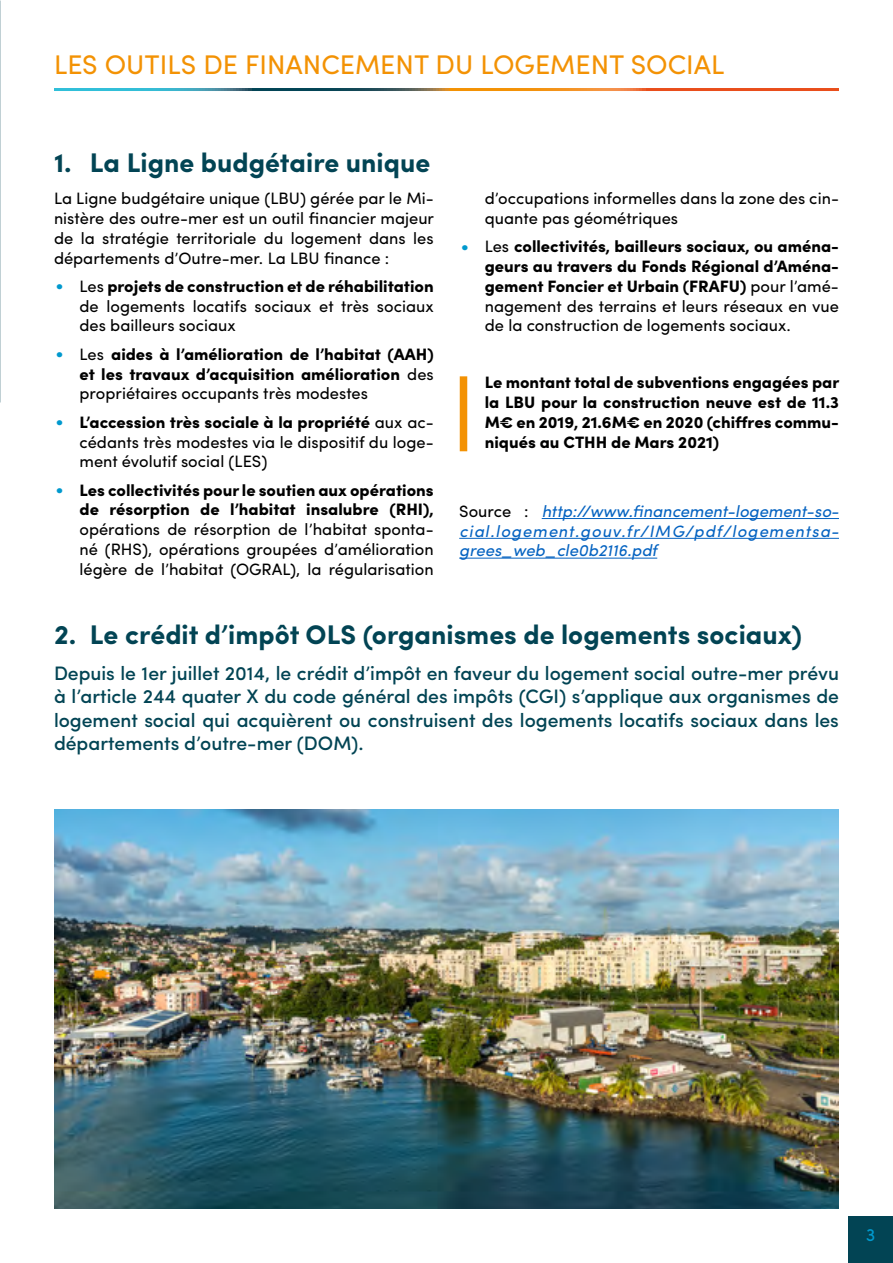
<style>
.page{position:relative;width:893px;height:1263px;background:#fff}
.page>*{position:absolute;margin:0;border:0;box-sizing:border-box;transform-origin:0 0}
.t1{font:700 27px "Sofia Pro";color:#024454}
.t2{font:27px "Sofia Pro";color:#f39204}
.t3{font:500 19.5px/23.4px "Sofia Pro";color:#024454;text-align:justify}
.t4{font:18px "Sofia Pro";color:#0099ce}
.t5{font:16.5px/19.8px "Sofia Pro";color:#000;text-align:justify}
.t6{font:900 16.5px/19.8px "Sofia Pro";color:#000;text-align:justify}
.t7{font:italic 16.5px/19.8px "Sofia Pro";letter-spacing:.065em;color:#0563c1;text-align:justify}
.s1{font-size:18px;color:#0099ce}
.s2{font-weight:900}
.s3{font-weight:400;font-size:18px;color:#0099ce}
.s4{font-weight:400}
.s5{font-style:normal;color:#000}
</style>
<div class="page">
<div style="left:848px;top:1216px;width:45px;height:47px;background:#024454"></div>
<div style="left:460px;top:376px;width:7px;height:75px;background:#f39204"></div>
<hr style="left:542px;top:518px;width:297px;height:1px;background:#0563c1">
<hr style="left:459px;top:538px;width:380px;height:1px;background:#0563c1">
<hr style="left:459px;top:558px;width:198px;height:1px;background:#0563c1">
<img style="left:54px;top:809px;width:785px;height:400px">
<h1 class="t2" style="left:54px;top:45px;width:672px">LES OUTILS DE FINANCEMENT DU LOGEMENT SOCIAL</h1>
<h1 class="t1" style="left:54px;top:142px;width:378px">1. La Ligne budgétaire unique</h1>
<p class="t5" style="left:54px;top:187px;width:382px">La Ligne budgétaire unique (LBU) gérée par le Mi&shy;nistère des outre-mer est un outil financier majeur de la stratégie territoriale du logement dans les départements d’Outre-mer. La LBU finance :</p>
<p class="t5" style="left:80px;top:275px;width:356px;text-indent:-24px"><span class="s1">•</span> Les <span class="s2">projets de construction et de réhabilitation </span>de logements locatifs sociaux et très sociaux des bailleurs sociaux</p>
<p class="t6" style="left:80px;top:343px;width:356px;text-indent:-24px"><span class="s3">•</span> <span class="s4">Les</span> aides à l’amélioration de l’habitat (AAH) et les travaux d’acquisition amélioration <span class="s4">des propriétaires occupants très modestes</span></p>
<p class="t5" style="left:80px;top:411px;width:356px;text-indent:-24px"><span class="s1">•</span> <span class="s2">L’accession très sociale à la propriété</span> aux ac&shy;cédants très modestes via le dispositif du loge&shy;ment évolutif social (LES)</p>
<p class="t6" style="left:56px;top:478px;width:380px;text-align:right"><span class="s3">•</span> Les collectivités pour le soutien aux opérations de résorption de l’habitat insalubre (RHI),</p>
<p class="t5" style="left:80px;top:518px;width:356px">opérations de résorption de l’habitat sponta&shy;né (RHS), opérations groupées d’amélioration légère de l’habitat (OGRAL), la régularisation</p>
<p class="t5" style="left:485px;top:187px;width:356px">d’occupations informelles dans la zone des cin&shy;quante pas géométriques</p>
<p class="t6" style="left:485px;top:235px;width:356px;text-indent:-24px"><span class="s3">•</span> <span class="s4">Les</span> collectivités, bailleurs sociaux, ou aména&shy;geurs au travers du Fonds Régional d’Aména&shy;gement Foncier et Urbain (FRAFU) <span class="s4">pour l’amé&shy;nagement des terrains et leurs réseaux en vue de la construction de logements sociaux.</span></p>
<p class="t6" style="left:485px;top:371px;width:356px">Le montant total de subventions engagées par la LBU pour la construction neuve est de 11.3<br>M€ en 2019, 21.6M€ en 2020 (chiffres commu&shy;niqués au CTHH de Mars 2021)</p>
<p class="t7" style="left:459px;top:500px;width:381px"><span class="s5">Source :</span> http://www.financement-logement-so&shy;cial.logement.gouv.fr/IMG/pdf/logementsa&shy;grees_web_cle0b2116.pdf</p>
<h1 class="t1" style="left:54px;top:614px;width:749px">2. Le crédit d’impôt OLS (organismes de logements sociaux)</h1>
<p class="t3" style="left:54px;top:660px;width:786px">Depuis le 1er juillet 2014, le crédit d’impôt en faveur du logement social outre-mer prévu à l’article 244 quater X du code général des impôts (CGI) s’applique aux organismes de logement social qui acquièrent ou construisent des logements locatifs sociaux dans les départements d’outre-mer (DOM).</p>
<p class="t4" style="left:866px;top:1221px;width:11px">3</p>
</div>
